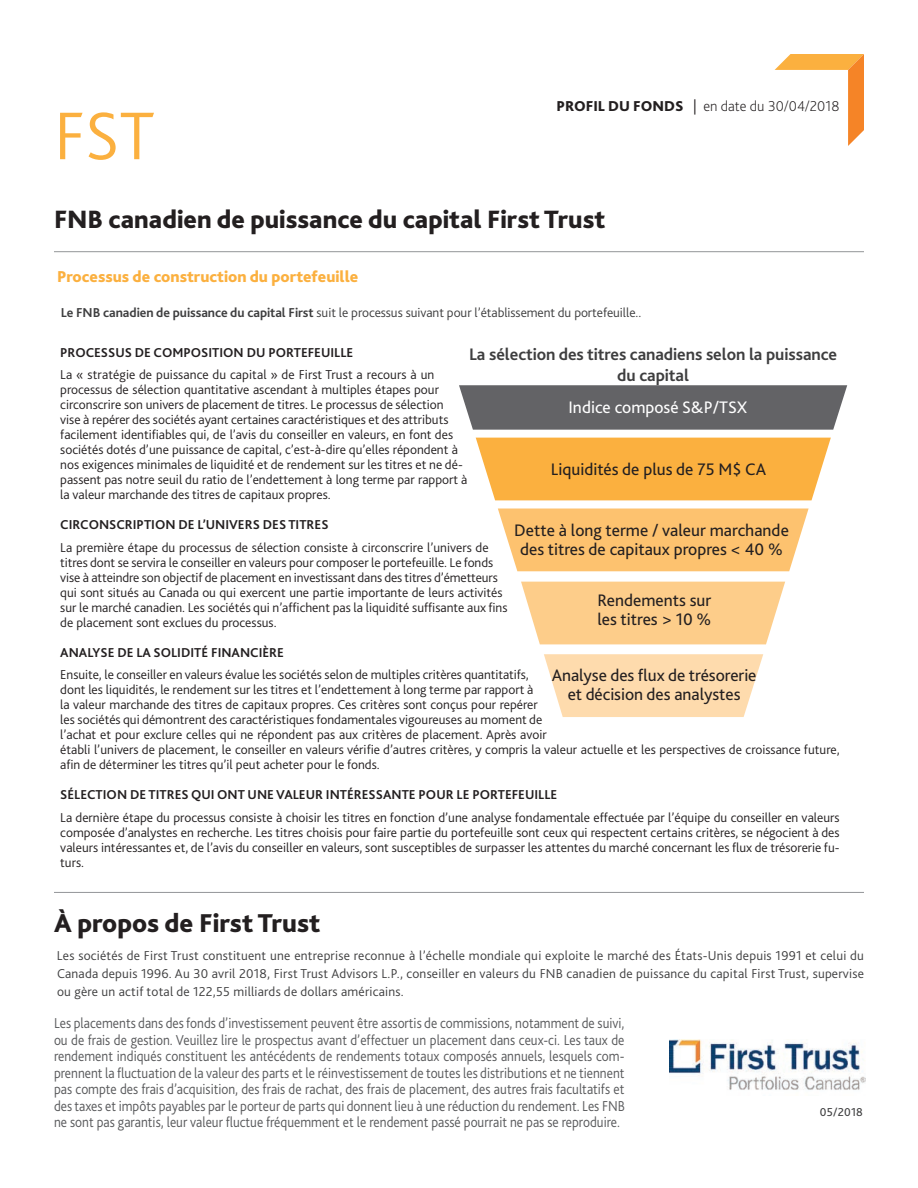
<style>
.page{position:relative;width:918px;height:1188px;background:#fff}
.page>*{position:absolute;margin:0;border:0;box-sizing:border-box;transform-origin:0 0}
.t1{font:300 70.5px "Bliss 2";color:#fbb03f}
.t2{font:800 27px "Bliss 2";color:#231f20}
.t3{font:800 26.25px "Bliss 2";color:#231f20}
.t4{font:17.4px/19px "Bliss 2";color:#231f20;text-align:center}
.t5{font:700 17.4px/20.7px "Bliss 2";letter-spacing:-.005em;color:#3e3e3f;text-align:center}
.t6{font:17.4px "Bliss 2";color:#fff}
.t7{font:800 16.5px "Bliss 2";color:#fbb03f}
.t8{font:300 15px/16.5px "Bliss 2";color:#57585a;text-align:justify;scale:.9 1}
.t9{font:200 15px "Bliss 2";color:#231f20}
.t10{font:300 13.5px/15px "Bliss 2";color:#231f20}
.t11{font:300 13.5px/18px "Bliss 2";letter-spacing:-.005em;color:#3e3e3f;text-align:justify}
.t12{font:700 13.5px "Bliss 2";color:#231f20}
.t13{font:12px "Bliss 2";letter-spacing:.015em;color:#3e3e3f}
.s1{font-weight:800}
.s2{font-weight:300}
.s3{font-weight:700}
</style>
<div class="page">
<svg style="left:775px;top:54px;width:89px;height:92px"></svg>
<hr style="left:54px;top:892px;width:810px;height:1px;background:#939598">
<img style="left:670px;top:1039px;width:196px;height:51px">
<hr style="left:54px;top:251px;width:810px;height:1px;background:#939598">
<svg style="left:459px;top:385px;width:388px;height:45px;background:#6a6a6d"></svg>
<div style="left:476px;top:438px;width:355px;height:62px;background:#fbb03f"></div>
<div style="left:498px;top:509px;width:311px;height:62px;background:#fdc26f"></div>
<svg style="left:521px;top:582px;width:264px;height:62px;background:#fdd092"></svg>
<svg style="left:544px;top:654px;width:219px;height:63px;background:#fedeb4"></svg>
<h1 class="t1" style="left:54px;top:109px;width:102px">FST</h1>
<p class="t9" style="left:557px;top:100px;width:284px"><span class="s1">PROFIL DU FONDS</span> <span class="s2">|</span> en date du 30/04/2018</p>
<h3 class="t3" style="left:54px;top:209px;width:553px">FNB canadien de puissance du capital First Trust</h3>
<p class="t7" style="left:57px;top:270px;width:303px">Processus de construction du portefeuille</p>
<p class="t11" style="left:61px;top:305px;width:582px"><span class="s3">Le FNB canadien de puissance du capital First</span> suit le processus suivant pour l’établissement du portefeuille..</p>
<p class="t12" style="left:60px;top:347px;width:294px">PROCESSUS DE COMPOSITION DU PORTEFEUILLE</p>
<p class="t10" style="left:60px;top:368px;width:409px">La « stratégie de puissance du capital » de First Trust a recours à un processus de sélection quantitative ascendant à multiples étapes pour circonscrire son univers de placement de titres. Le processus de sélection vise à repérer des sociétés ayant certaines caractéristiques et des attributs facilement identifiables qui, de l’avis du conseiller en valeurs, en font des sociétés dotés d’une puissance de capital, c’est-à-dire qu’elles répondent à nos exigences minimales de liquidité et de rendement sur les titres et ne dé&shy;passent pas notre seuil du ratio de l’endettement à long terme par rapport à la valeur marchande des titres de capitaux propres.</p>
<p class="t12" style="left:60px;top:519px;width:270px">CIRCONSCRIPTION DE L’UNIVERS DES TITRES</p>
<p class="t10" style="left:60px;top:541px;width:449px">La première étape du processus de sélection consiste à circonscrire l’univers de titres dont se servira le conseiller en valeurs pour composer le portefeuille. Le fonds vise à atteindre son objectif de placement en investissant dans des titres d’émetteurs qui sont situés au Canada ou qui exercent une partie importante de leurs activités sur le marché canadien. Les sociétés qui n’affichent pas la liquidité suffisante aux fins de placement sont exclues du processus.</p>
<p class="t12" style="left:60px;top:647px;width:225px">ANALYSE DE LA SOLIDITÉ FINANCIÈRE</p>
<p class="t10" style="left:60px;top:668px;width:781px">Ensuite, le conseiller en valeurs évalue les sociétés selon de multiples critères quantitatifs,<br>dont les liquidités, le rendement sur les titres et l’endettement à long terme par rapport à<br>la valeur marchande des titres de capitaux propres. Ces critères sont conçus pour repérer<br>les sociétés qui démontrent des caractéristiques fondamentales vigoureuses au moment de<br>l’achat et pour exclure celles qui ne répondent pas aux critères de placement. Après avoir<br>établi l’univers de placement, le conseiller en valeurs vérifie d’autres critères, y compris la valeur actuelle et les perspectives de croissance future, afin de déterminer les titres qu’il peut acheter pour le fonds.</p>
<p class="t12" style="left:60px;top:789px;width:498px">SÉLECTION DE TITRES QUI ONT UNE VALEUR INTÉRESSANTE POUR LE PORTEFEUILLE</p>
<p class="t10" style="left:60px;top:811px;width:781px;text-align:justify">La dernière étape du processus consiste à choisir les titres en fonction d’une analyse fondamentale effectuée par l’équipe du conseiller en valeurs composée d’analystes en recherche. Les titres choisis pour faire partie du portefeuille sont ceux qui respectent certains critères, se négocient à des valeurs intéressantes et, de l’avis du conseiller en valeurs, sont susceptibles de surpasser les attentes du marché concernant les flux de trésorerie fu&shy;turs.</p>
<p class="t5" style="left:469px;top:346px;width:369px">La sélection des titres canadiens selon la puissance du capital</p>
<p class="t6" style="left:569px;top:400px;width:180px">Indice composé S&amp;P/TSX</p>
<p class="t4" style="left:551px;top:461px;width:217px">Liquidités de plus de 75 M$ CA</p>
<p class="t4" style="left:514px;top:522px;width:276px">Dette à long terme / valeur marchande des titres de capitaux propres &lt; 40 %</p>
<p class="t4" style="left:597px;top:592px;width:115px;text-align:left">Rendements sur les titres &gt; 10 %</p>
<p class="t4" style="left:552px;top:667px;width:206px">Analyse des flux de trésorerie et décision des analystes</p>
<h2 class="t2" style="left:54px;top:913px;width:268px">À propos de First Trust</h2>
<p class="t11" style="left:57px;top:948px;width:809px">Les sociétés de First Trust constituent une entreprise reconnue à l’échelle mondiale qui exploite le marché des États-Unis depuis 1991 et celui du Canada depuis 1996. Au 30 avril 2018, First Trust Advisors L.P., conseiller en valeurs du FNB canadien de puissance du capital First Trust, supervise ou gère un actif total de 122,55 milliards de dollars américains.</p>
<p class="t8" style="left:54px;top:1016px;width:636px">Les placements dans des fonds d’investissement peuvent être assortis de commissions, notamment de suivi, ou de frais de gestion. Veuillez lire le prospectus avant d’effectuer un placement dans ceux-ci. Les taux de rendement indiqués constituent les antécédents de rendements totaux composés annuels, lesquels com&shy;prennent la fluctuation de la valeur des parts et le réinvestissement de toutes les distributions et ne tiennent pas compte des frais d’acquisition, des frais de rachat, des frais de placement, des autres frais facultatifs et des taxes et impôts payables par le porteur de parts qui donnent lieu à une réduction du rendement. Les FNB ne sont pas garantis, leur valeur fluctue fréquemment et le rendement passé pourrait ne pas se reproduire.</p>
<p class="t13" style="left:820px;top:1108px;width:44px">05/2018</p>
</div>
